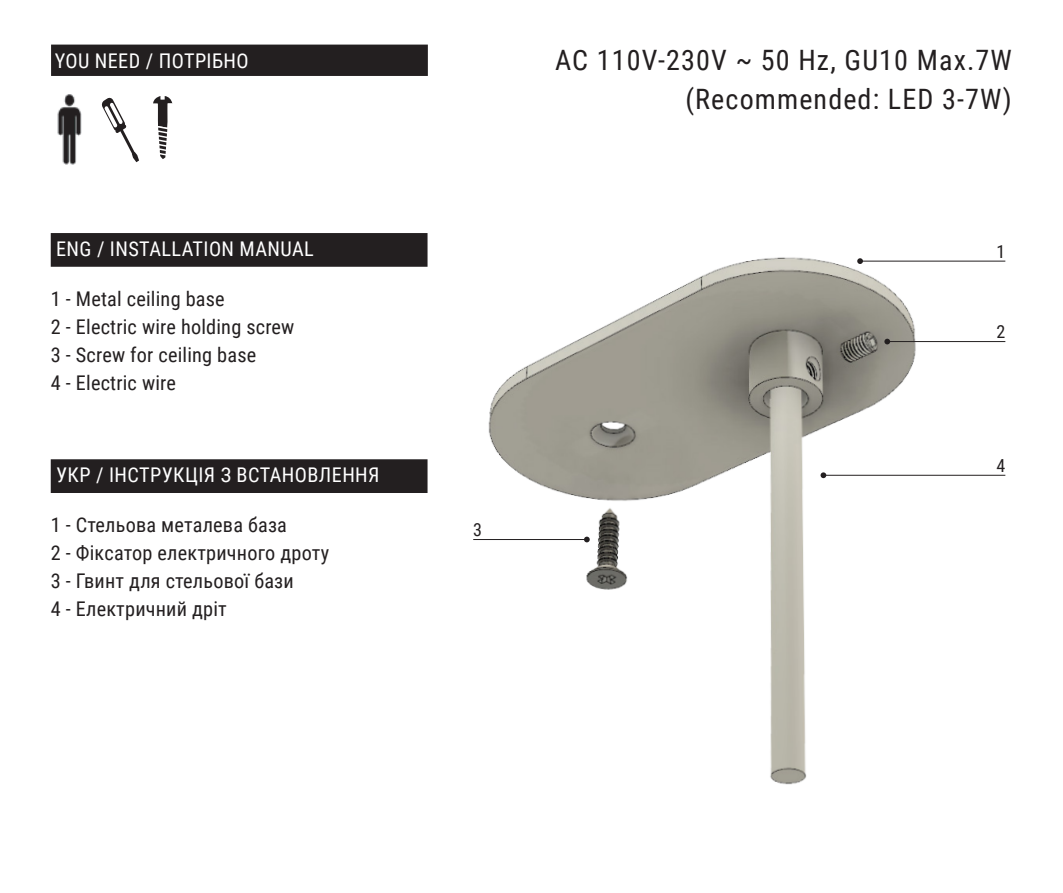
<style>
.page{position:relative;width:1063px;height:893px;background:#fff}
.page>*{position:absolute;margin:0;border:0;box-sizing:border-box;transform-origin:0 0}
.t1{font:28.2px "Roboto Condensed";letter-spacing:.04em;color:#231f20}
.t2{font:20.4px "Roboto Condensed";letter-spacing:.01em;color:#231f20}
.t3{font:20.4px "Roboto Condensed";letter-spacing:.02em;color:#fff}
.t4{font:18px "Roboto Condensed";color:#231f20}
</style>
<div class="page">
<img style="left:473px;top:257px;width:533px;height:528px">
<div style="left:50px;top:459px;width:378px;height:34px;background:#231f20"></div>
<div style="left:50px;top:233px;width:378px;height:34px;background:#231f20"></div>
<hr style="left:887px;top:341px;width:118px;height:1px;background:#231f20">
<svg style="left:884px;top:339px;width:6px;height:5px"></svg>
<div style="left:51px;top:44px;width:377px;height:32px;background:#231f20"></div>
<svg style="left:101px;top:96px;width:71px;height:66px"></svg>
<img style="left:57px;top:94px;width:25px;height:71px">
<p class="t3" style="left:55px;top:47px;width:196px">YOU NEED / ПОТРІБНО</p>
<p class="t1" style="left:555px;top:40px;width:458px">AC 110V-230V ~ 50 Hz, GU10 Max.7W</p>
<p class="t1" style="left:685px;top:79px;width:328px">(Recommended: LED 3-7W)</p>
<p class="t3" style="left:56px;top:235px;width:259px">ENG / INSTALLATION MANUAL</p>
<p class="t2" style="left:51px;top:284px;width:176px">1 - Metal ceiling base</p>
<p class="t2" style="left:51px;top:312px;width:245px">2 - Electric wire holding screw</p>
<p class="t2" style="left:51px;top:340px;width:207px">3 - Screw for ceiling base</p>
<p class="t2" style="left:51px;top:368px;width:127px">4 - Electric wire</p>
<p class="t3" style="left:56px;top:461px;width:325px">УКР / ІНСТРУКЦІЯ З ВСТАНОВЛЕННЯ</p>
<p class="t2" style="left:51px;top:511px;width:238px">1 - Стельова металева база</p>
<p class="t4" style="left:473px;top:517px;width:10px">3</p>
<p class="t2" style="left:51px;top:538px;width:280px">2 - Фіксатор електричного дроту</p>
<p class="t2" style="left:51px;top:566px;width:245px">3 - Гвинт для стельової бази</p>
<p class="t2" style="left:51px;top:594px;width:178px">4 - Електричний дріт</p>
<p class="t4" style="left:996px;top:239px;width:10px">1</p>
<p class="t4" style="left:996px;top:319px;width:10px">2</p>
<p class="t4" style="left:996px;top:453px;width:10px">4</p>
</div>
